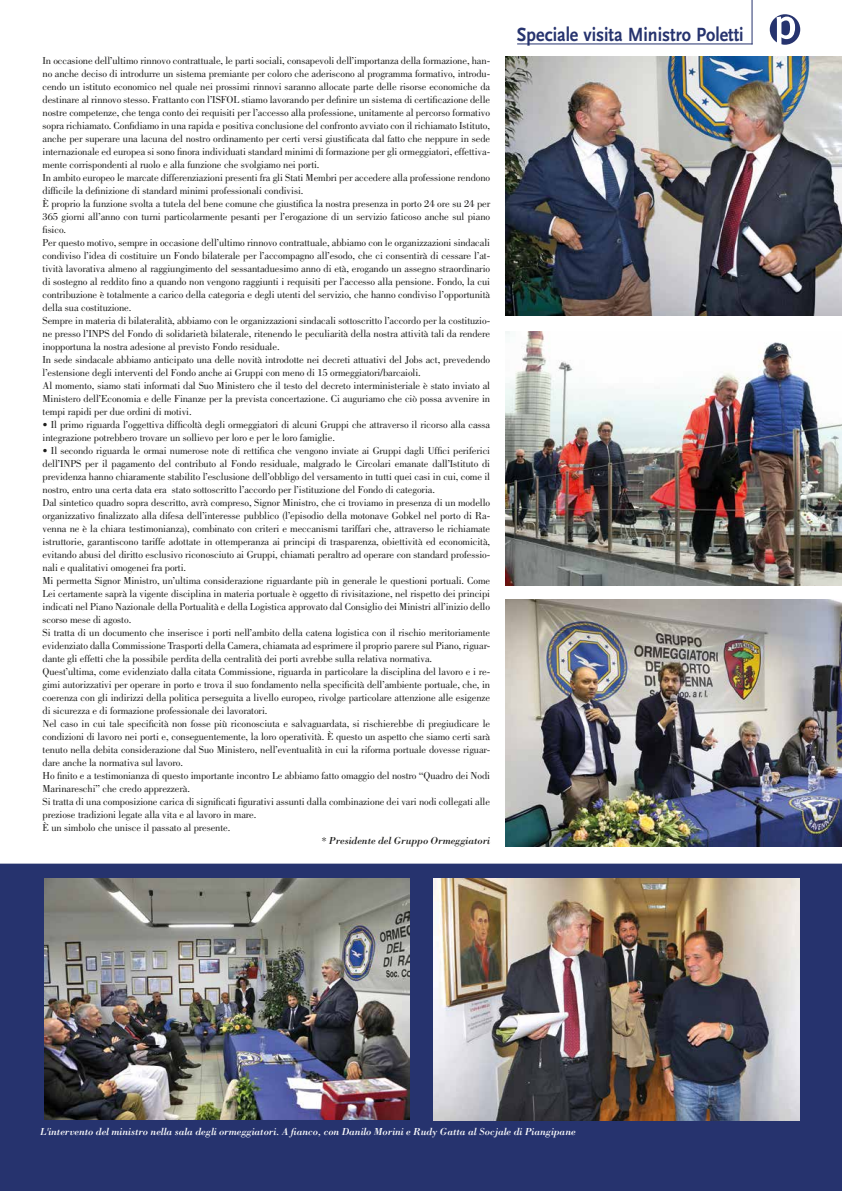
<style>
.page{position:relative;width:842px;height:1191px;background:#fff}
.page>*{position:absolute;margin:0;border:0;box-sizing:border-box;transform-origin:0 0}
.t1{font:700 20px "Scala Sans";color:#26336e;scale:.9 1}
.t2{font:10.5px/13px "Bodoni Std";letter-spacing:-.01em;color:#1d1d1b}
.t3{font:italic 10.5px "Bodoni Std";letter-spacing:-.01em;color:#fff}
.t4{font:italic 10.5px "Bodoni Std";letter-spacing:-.01em;color:#1d1d1b}
</style>
<div class="page">
<div style="left:770px;top:14px;width:30px;height:31px;background:#26336e;border-radius:50%"></div>
<svg style="left:776px;top:16px;width:19px;height:29px"></svg>
<hr style="left:751px;top:0;width:1px;height:44px;background:#26336e">
<hr style="left:517px;top:43px;width:235px;height:1px;background:#26336e">
<div style="left:0;top:863px;width:842px;height:328px;background:#26336e"></div>
<img style="left:45px;top:878px;width:364px;height:241px">
<img style="left:433px;top:878px;width:366px;height:242px">
<img style="left:505px;top:599px;width:337px;height:247px">
<img style="left:505px;top:331px;width:337px;height:254px">
<img style="left:505px;top:57px;width:337px;height:258px">
<p class="t2" style="left:43px;top:54px;width:449px">In occasione dell’ultimo rinnovo contrattuale, le parti sociali, consapevoli dell’importanza della formazione, han&shy;no anche deciso di introdurre un sistema premiante per coloro che aderiscono al programma formativo, introdu&shy;cendo un istituto economico nel quale nei prossimi rinnovi saranno allocate parte delle risorse economiche da destinare al rinnovo stesso. Frattanto con l’ISFOL stiamo lavorando per definire un sistema di certificazione delle nostre competenze, che tenga conto dei requisiti per l’accesso alla professione, unitamente al percorso formativo sopra richiamato. Confidiamo in una rapida e positiva conclusione del confronto avviato con il richiamato Istituto, anche per superare una lacuna del nostro ordinamento per certi versi giustificata dal fatto che neppure in sede internazionale ed europea si sono finora individuati standard minimi di formazione per gli ormeggiatori, effettiva&shy;mente corrispondenti al ruolo e alla funzione che svolgiamo nei porti.<br>In ambito europeo le marcate differenziazioni presenti fra gli Stati Membri per accedere alla professione rendono difficile la definizione di standard minimi professionali condivisi.<br>È proprio la funzione svolta a tutela del bene comune che giustifica la nostra presenza in porto 24 ore su 24 per 365 giorni all’anno con turni particolarmente pesanti per l’erogazione di un servizio faticoso anche sul piano fisico.<br>Per questo motivo, sempre in occasione dell’ultimo rinnovo contrattuale, abbiamo con le organizzazioni sindacali condiviso l’idea di costituire un Fondo bilaterale per l’accompagno all’esodo, che ci consentirà di cessare l’at&shy;tività lavorativa almeno al raggiungimento del sessantaduesimo anno di età, erogando un assegno straordinario di sostegno al reddito fino a quando non vengono raggiunti i requisiti per l’accesso alla pensione. Fondo, la cui contribuzione è totalmente a carico della categoria e degli utenti del servizio, che hanno condiviso l’opportunità della sua costituzione.<br>Sempre in materia di bilateralità, abbiamo con le organizzazioni sindacali sottoscritto l’accordo per la costituzio&shy;ne presso l’INPS del Fondo di solidarietà bilaterale, ritenendo le peculiarità della nostra attività tali da rendere inopportuna la nostra adesione al previsto Fondo residuale.<br>In sede sindacale abbiamo anticipato una delle novità introdotte nei decreti attuativi del Jobs act, prevedendo l’estensione degli interventi del Fondo anche ai Gruppi con meno di 15 ormeggiatori/barcaioli.<br>Al momento, siamo stati informati dal Suo Ministero che il testo del decreto interministeriale è stato inviato al Ministero dell’Economia e delle Finanze per la prevista concertazione. Ci auguriamo che ciò possa avvenire in tempi rapidi per due ordini di motivi.</p>
<p class="t2" style="left:43px;top:418px;width:449px">• Il primo riguarda l’oggettiva difficoltà degli ormeggiatori di alcuni Gruppi che attraverso il ricorso alla cassa integrazione potrebbero trovare un sollievo per loro e per le loro famiglie.</p>
<p class="t2" style="left:43px;top:444px;width:449px">• Il secondo riguarda le ormai numerose note di rettifica che vengono inviate ai Gruppi dagli Uffici periferici dell’INPS per il pagamento del contributo al Fondo residuale, malgrado le Circolari emanate dall’Istituto di previdenza hanno chiaramente stabilito l’esclusione dell’obbligo del versamento in tutti quei casi in cui, come il nostro, entro una certa data era stato sottoscritto l’accordo per l’istituzione del Fondo di categoria.<br>Dal sintetico quadro sopra descritto, avrà compreso, Signor Ministro, che ci troviamo in presenza di un modello organizzativo finalizzato alla difesa dell’interesse pubblico (l’episodio della motonave Gobkel nel porto di Ra&shy;venna ne è la chiara testimonianza), combinato con criteri e meccanismi tariffari che, attraverso le richiamate istruttorie, garantiscono tariffe adottate in ottemperanza ai principi di trasparenza, obiettività ed economicità, evitando abusi del diritto esclusivo riconosciuto ai Gruppi, chiamati peraltro ad operare con standard professio&shy;nali e qualitativi omogenei fra porti.<br>Mi permetta Signor Ministro, un’ultima considerazione riguardante più in generale le questioni portuali. Come Lei certamente saprà la vigente disciplina in materia portuale è oggetto di rivisitazione, nel rispetto dei principi indicati nel Piano Nazionale della Portualità e della Logistica approvato dal Consiglio dei Ministri all’inizio dello scorso mese di agosto.<br>Si tratta di un documento che inserisce i porti nell’ambito della catena logistica con il rischio meritoriamente evidenziato dalla Commissione Trasporti della Camera, chiamata ad esprimere il proprio parere sul Piano, riguar&shy;dante gli effetti che la possibile perdita della centralità dei porti avrebbe sulla relativa normativa.<br>Quest’ultima, come evidenziato dalla citata Commissione, riguarda in particolare la disciplina del lavoro e i re&shy;gimi autorizzativi per operare in porto e trova il suo fondamento nella specificità dell’ambiente portuale, che, in coerenza con gli indirizzi della politica perseguita a livello europeo, rivolge particolare attenzione alle esigenze di sicurezza e di formazione professionale dei lavoratori.<br>Nel caso in cui tale specificità non fosse più riconosciuta e salvaguardata, si rischierebbe di pregiudicare le condizioni di lavoro nei porti e, conseguentemente, la loro operatività. È questo un aspetto che siamo certi sarà tenuto nella debita considerazione dal Suo Ministero, nell’eventualità in cui la riforma portuale dovesse riguar&shy;dare anche la normativa sul lavoro.<br>Ho finito e a testimonianza di questo importante incontro Le abbiamo fatto omaggio del nostro “Quadro dei Nodi Marinareschi” che credo apprezzerà.<br>Si tratta di una composizione carica di significati figurativi assunti dalla combinazione dei vari nodi collegati alle preziose tradizioni legate alla vita e al lavoro in mare.<br>È un simbolo che unisce il passato al presente.</p>
<p class="t4" style="left:321px;top:834px;width:170px">* Presidente del Gruppo Ormeggiatori</p>
<h1 class="t1" style="left:517px;top:24px;width:253px">Speciale visita Ministro Poletti</h1>
<p class="t3" style="left:40px;top:1125px;width:537px">L'intervento del ministro nella sala degli ormeggiatori. A fianco, con Danilo Morini e Rudy Gatta al Socjale di Piangipane</p>
</div>
